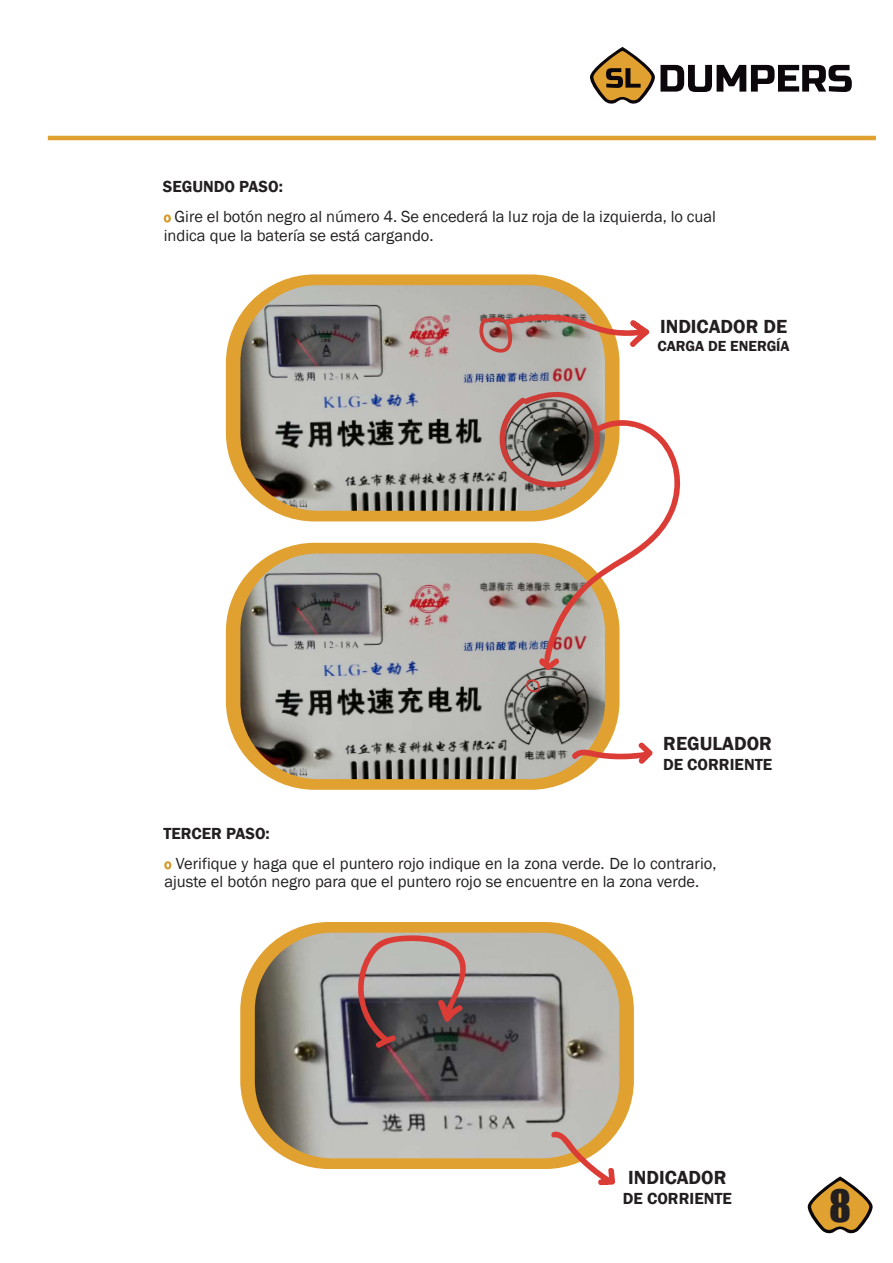
<style>
.page{position:relative;width:893px;height:1263px;background:#fff}
.page>*{position:absolute;margin:0;border:0;box-sizing:border-box;transform-origin:0 0}
.t1{font:40.95px "Impact";color:#231f20}
.t2{font:600 19.5px "Franklin Gothic";color:#231f20}
.t3{font:16.5px/29.5px "Franklin Gothic";color:#231f20}
.t4{font:600 16.5px "Franklin Gothic";color:#231f20}
.t5{font:600 15px "Franklin Gothic";color:#231f20}
.s1{font-weight:600}
.s2{font-size:13.5px;color:#e0a130}
</style>
<div class="page">
<svg style="left:163px;top:214px;width:8px;height:9px"></svg>
<div style="left:226px;top:274px;width:393px;height:247px;background:#e0a130;border-radius:89px"></div>
<img style="left:240px;top:285px;width:365px;height:226px">
<img style="left:478px;top:312px;width:172px;height:43px">
<div style="left:226px;top:543px;width:393px;height:247px;background:#e0a130;border-radius:89px"></div>
<img style="left:240px;top:553px;width:365px;height:226px">
<svg style="left:525px;top:679px;width:16px;height:14px"></svg>
<svg style="left:498px;top:386px;width:183px;height:284px"></svg>
<svg style="left:570px;top:741px;width:83px;height:24px"></svg>
<svg style="left:164px;top:861px;width:8px;height:9px"></svg>
<div style="left:240px;top:922px;width:394px;height:247px;background:#e0a130;border-radius:89px"></div>
<img style="left:255px;top:933px;width:364px;height:225px">
<svg style="left:355px;top:934px;width:121px;height:115px;background:#897675"></svg>
<svg style="left:550px;top:1130px;width:65px;height:55px"></svg>
<svg style="left:590px;top:47px;width:262px;height:57px"></svg>
<hr style="left:48px;top:136px;width:828px;height:4px;background:#e0a130">
<svg style="left:808px;top:1176px;width:65px;height:58px"></svg>
<p class="t3" style="left:163px;top:172px;width:555px"><span class="s1">SEGUNDO PASO:<br></span><span class="s2">o</span> Gire el botón negro al número 4. Se encederá la luz roja de la izquierda, lo cual</p>
<p class="t3" style="left:164px;top:221px;width:271px">indica que la batería se está cargando.</p>
<p class="t2" style="left:660px;top:315px;width:129px">INDICADOR DE</p>
<p class="t5" style="left:657px;top:337px;width:134px">CARGA DE ENERGÍA</p>
<p class="t2" style="left:663px;top:731px;width:110px">REGULADOR</p>
<p class="t4" style="left:663px;top:754px;width:111px">DE CORRIENTE</p>
<p class="t3" style="left:163px;top:819px;width:555px"><span class="s1">TERCER PASO:<br></span><span class="s2">o</span> Verifique y haga que el puntero rojo indique en la zona verde. De lo contrario,</p>
<p class="t3" style="left:164px;top:867px;width:536px">ajuste el botón negro para que el puntero rojo se encuentre en la zona verde.</p>
<p class="t2" style="left:628px;top:1165px;width:100px">INDICADOR</p>
<p class="t4" style="left:623px;top:1188px;width:111px">DE CORRIENTE</p>
<h1 class="t1" style="left:829px;top:1174px;width:23px">8</h1>
</div>
